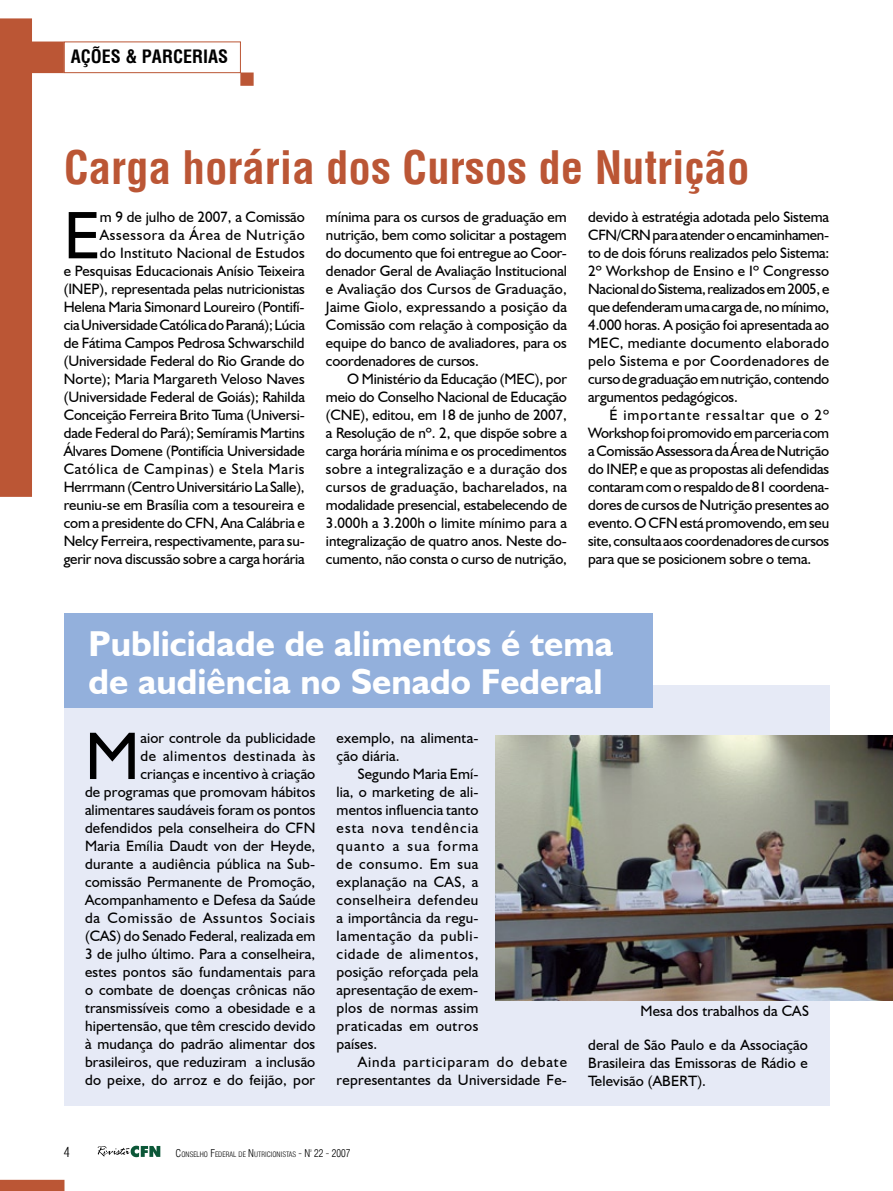
<style>
.page{position:relative;width:893px;height:1191px;background:#fff}
.page>*{position:absolute;margin:0;border:0;box-sizing:border-box;transform-origin:0 0}
.t1{font:67.65px "Humanist 521 BT";color:#000}
.t2{font:700 condensed 45px "Switzerland";color:#bb5635}
.t3{font:700 36px/37.5px "Humanist 521 BT";color:#fff}
.t4{font:700 condensed 18px "Switzerland";color:#000}
.t5{font:15px/18px "Humanist 521 BT";letter-spacing:.005em;color:#000;text-align:justify}
.t6{font:13.5px "Switzerland Cond Light";color:#000}
.t7{font:7.35px "Switzerland Cond Light";color:#000}
.s1{font-size:10.5px}
</style>
<div class="page">
<div style="left:64px;top:686px;width:765px;height:420px;background:#e6eaf6"></div>
<div style="left:64px;top:613px;width:589px;height:94px;background:#93b0dc"></div>
<div style="left:64px;top:42px;width:177px;height:31px;border:1px solid #bb5635"></div>
<div style="left:22px;top:42px;width:42px;height:31px;background:#bb5635;border:2px solid #bb5635"></div>
<div style="left:0;top:18px;width:32px;height:479px;background:#bb5635"></div>
<div style="left:240px;top:72px;width:14px;height:14px;background:#bb5635;border:2px solid #bb5635"></div>
<svg style="left:0;top:1179px;width:64px;height:12px"></svg>
<img style="left:495px;top:735px;width:398px;height:265px">
<svg style="left:98px;top:1145px;width:62px;height:12px"></svg>
<p class="t4" style="left:71px;top:45px;width:122px">Ações &amp; Parceria</p>
<p class="t4" style="left:218px;top:45px;width:12px">s</p>
<h2 class="t2" style="left:64px;top:140px;width:687px">Carga horária dos Cursos de Nutrição</h2>
<h1 class="t1" style="left:64px;top:193px;width:38px">E</h1>
<p class="t5" style="left:588px;top:208px;width:243px">devido à estratégia adotada pelo Sistema CFN/CRN para atender o encaminhamen&shy;to de dois fóruns realizados pelo Sistema:<br>2º Workshop de Ensino e Iº Congresso Nacional do Sistema, realizados em 2005, e que defenderam uma carga de, no mínimo, 4.000 horas. A posição foi apresentada ao MEC, mediante documento elaborado pelo Sistema e por Coordenadores de curso de graduação em nutrição, contendo argumentos pedagógicos.</p>
<p class="t5" style="left:588px;top:406px;width:243px;text-indent:21px">É importante ressaltar que o 2º Workshop foi promovido em parceria com a Comissão Assessora da Área de Nutrição do INEP, e que as propostas ali defendidas contaram com o respaldo de 81 coordena&shy;dores de cursos de Nutrição presentes ao evento. O CFN está promovendo, em seu site, consulta aos coordenadores de cursos para que se posicionem sobre o tema.</p>
<p class="t5" style="left:64px;top:208px;width:243px;text-align:right">m 9 de julho de 2007, a Comissão Assessora da Área de Nutrição<br>do Instituto Nacional de Estudos<br>e Pesquisas Educacionais Anísio Teixeira (INEP), representada pelas nutricionistas Helena Maria Simonard Loureiro (Pontifí&shy;cia Universidade Católica do Paraná); Lúcia de Fátima Campos Pedrosa Schwarschild (Universidade Federal do Rio Grande do Norte); Maria Margareth Veloso Naves (Universidade Federal de Goiás); Rahilda Conceição Ferreira Brito Tuma (Universi&shy;dade Federal do Pará); Semíramis Martins Álvares Domene (Pontifícia Universidade Católica de Campinas) e Stela Maris Herrmann (Centro Universitário La Salle), reuniu-se em Brasília com a tesoureira e com a presidente do CFN, Ana Calábria e Nelcy Ferreira, respectivamente, para su&shy;gerir nova discussão sobre a carga horária</p>
<p class="t5" style="left:326px;top:208px;width:243px">mínima para os cursos de graduação em nutrição, bem como solicitar a postagem do documento que foi entregue ao Coor&shy;denador Geral de Avaliação Institucional e Avaliação dos Cursos de Graduação, Jaime Giolo, expressando a posição da Comissão com relação à composição da equipe do banco de avaliadores, para os coordenadores de cursos.</p>
<p class="t5" style="left:326px;top:370px;width:243px;text-indent:21px">O Ministério da Educação (MEC), por meio do Conselho Nacional de Educação (CNE), editou, em 18 de junho de 2007, a Resolução de nº. 2, que dispõe sobre a carga horária mínima e os procedimentos sobre a integralização e a duração dos cursos de graduação, bacharelados, na modalidade presencial, estabelecendo de 3.000h a 3.200h o limite mínimo para a integralização de quatro anos. Neste do&shy;cumento, não consta o curso de nutrição,</p>
<h3 class="t3" style="left:88px;top:624px;width:527px">Publicidade de alimentos é tema de audiência no Senado Federal</h3>
<p class="t5" style="left:85px;top:728px;width:232px;text-align:right">aior controle da publicidade<br>de alimentos destinada às<br>crianças e incentivo à criação<br>de programas que promovam hábitos alimentares saudáveis foram os pontos defendidos pela conselheira do CFN Maria Emília Daudt von der Heyde, durante a audiência pública na Sub&shy;comissão Permanente de Promoção, Acompanhamento e Defesa da Saúde da Comissão de Assuntos Sociais (CAS) do Senado Federal, realizada em 3 de julho último. Para a conselheira, estes pontos são fundamentais para o combate de doenças crônicas não transmissíveis como a obesidade e a hipertensão, que têm crescido devido à mudança do padrão alimentar dos brasileiros, que reduziram a inclusão do peixe, do arroz e do feijão, por</p>
<p class="t5" style="left:337px;top:728px;width:143px">exemplo, na alimenta&shy;ção diária.</p>
<h1 class="t1" style="left:85px;top:714px;width:56px">M</h1>
<p class="t5" style="left:337px;top:764px;width:143px;text-indent:21px">Segundo Maria Emí&shy;lia, o marketing de ali&shy;mentos influencia tanto esta nova tendência quanto a sua forma de consumo. Em sua explanação na CAS, a conselheira defendeu a importância da regu&shy;lamentação da publi&shy;cidade de alimentos, posição reforçada pela apresentação de exem&shy;plos de normas assim praticadas em outros países.</p>
<p class="t5" style="left:337px;top:1052px;width:232px;text-align:right">Ainda participaram do debate representantes da Universidade Fe-</p>
<p class="t5" style="left:640px;top:1001px;width:170px">Mesa dos trabalhos da CAS</p>
<p class="t5" style="left:588px;top:1035px;width:221px">deral de São Paulo e da Associação Brasileira das Emissoras de Rádio e Televisão (ABERT).</p>
<p class="t6" style="left:64px;top:1143px;width:7px">4</p>
<p class="t7" style="left:176px;top:1150px;width:176px"><span class="s1">C</span>ONSELHO <span class="s1">F</span>EDERAL DE <span class="s1">N</span> UTRICIONISTAS <span class="s1">- N</span><sup>º</sup> <span class="s1">22 - 2007</span></p>
</div>
